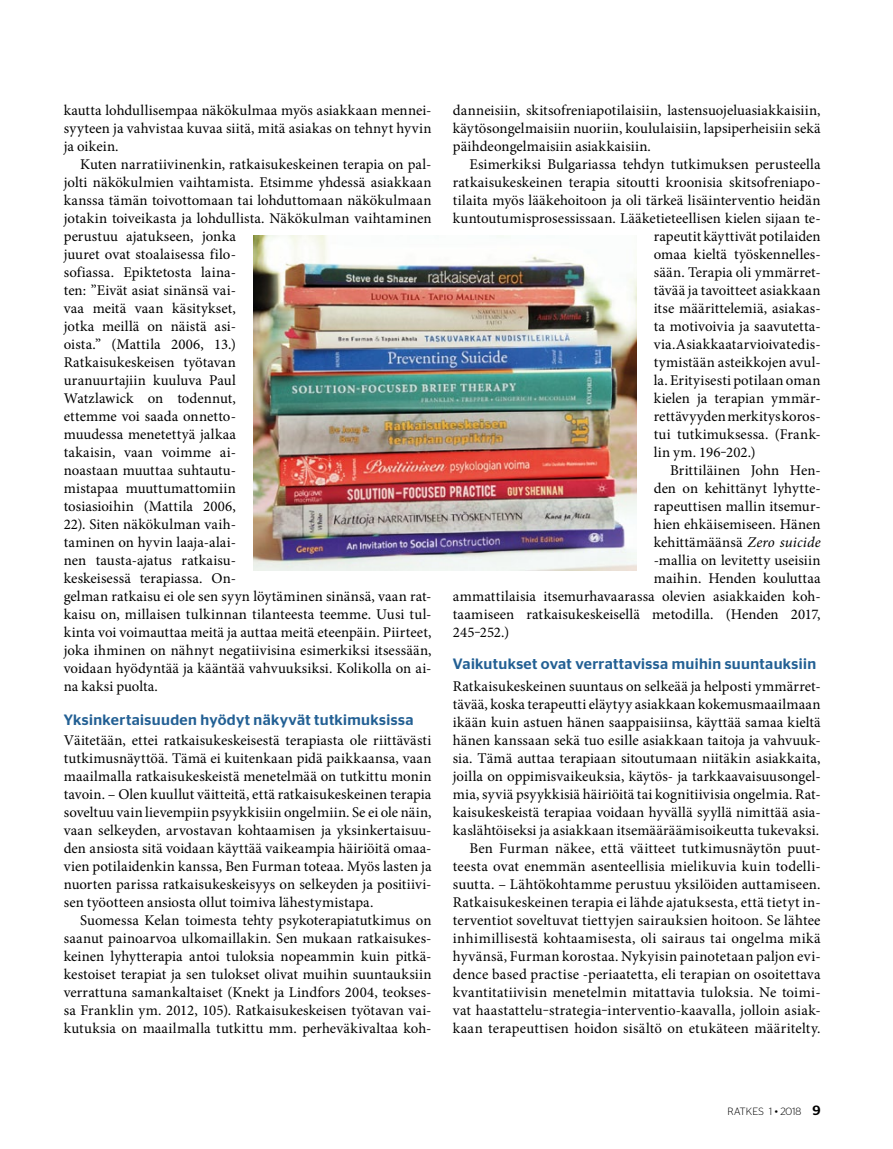
<style>
.page{position:relative;width:893px;height:1149px;background:#fff}
.page>*{position:absolute;margin:0;border:0;box-sizing:border-box;transform-origin:0 0}
.t1{font:500 15px "Stag Sans";letter-spacing:.025em;color:#236094}
.t2{font:14.85px/18px "Minion Pro";letter-spacing:.01em;color:#000;text-align:justify}
.t3{font:300 10.5px "Stag Sans";letter-spacing:.01em;color:#000}
.s1{font-style:italic}
.s2{font-weight:500;font-size:13.5px}
</style>
<div class="page">
<img style="left:253px;top:235px;width:384px;height:335px">
<p class="t2" style="left:64px;top:101px;width:369px">kautta lohdullisempaa näkökulmaa myös asiakkaan mennei&shy;syyteen ja vahvistaa kuvaa siitä, mitä asiakas on tehnyt hyvin ja oikein.</p>
<p class="t2" style="left:64px;top:155px;width:369px;text-align:left;text-indent:16px">Kuten narratiivinenkin, ratkaisukeskeinen terapia on pal&shy;jolti näkökulmien vaihtamista. Etsimme yhdessä asiakkaan kanssa tämän toivottomaan tai lohduttomaan näkökulmaan jotakin toiveikasta ja lohdullista. Näkökulman vaihtaminen perustuu ajatukseen, jonka<br>juuret ovat stoalaisessa filo-<br>sofiassa. Epiktetosta laina-<br>ten: ”Eivät asiat sinänsä vai-<br>vaa meitä vaan käsitykset,<br>jotka meillä on näistä asi-<br>oista.” (Mattila 2006, 13.)<br>Ratkaisukeskeisen työtavan<br>uranuurtajiin kuuluva Paul<br>Watzlawick on todennut,<br>ettemme voi saada onnetto-<br>muudessa menetettyä jalkaa<br>takaisin, vaan voimme ai-<br>noastaan muuttaa suhtautu-<br>mistapaa muuttumattomiin<br>tosiasioihin (Mattila 2006,<br>22). Siten näkökulman vaih-<br>taminen on hyvin laaja-alai-<br>nen tausta-ajatus ratkaisu-<br>keskeisessä terapiassa. On-<br>gelman ratkaisu ei ole sen syyn löytäminen sinänsä, vaan rat&shy;kaisu on, millaisen tulkinnan tilanteesta teemme. Uusi tul&shy;kinta voi voimauttaa meitä ja auttaa meitä eteenpäin. Piirteet, joka ihminen on nähnyt negatiivisina esimerkiksi itsessään, voidaan hyödyntää ja kääntää vahvuuksiksi. Kolikolla on ai&shy;na kaksi puolta.</p>
<p class="t1" style="left:64px;top:710px;width:351px">Yksinkertaisuuden hyödyt näkyvät tutkimuksissa</p>
<p class="t2" style="left:64px;top:731px;width:369px">Väitetään, ettei ratkaisukeskeisestä terapiasta ole riittävästi tutkimusnäyttöä. Tämä ei kuitenkaan pidä paikkaansa, vaan maailmalla ratkaisukeskeistä menetelmää on tutkittu monin tavoin. – Olen kuullut väitteitä, että ratkaisukeskeinen terapia soveltuu vain lievempiin psyykkisiin ongelmiin. Se ei ole näin, vaan selkeyden, arvostavan kohtaamisen ja yksinkertaisuu&shy;den ansiosta sitä voidaan käyttää vaikeampia häiriöitä omaa&shy;vien potilaidenkin kanssa, Ben Furman toteaa. Myös lasten ja nuorten parissa ratkaisukeskeisyys on selkeyden ja positiivi&shy;sen työotteen ansiosta ollut toimiva lähestymistapa.</p>
<p class="t2" style="left:64px;top:911px;width:369px;text-indent:16px">Suomessa Kelan toimesta tehty psykoterapiatutkimus on saanut painoarvoa ulkomaillakin. Sen mukaan ratkaisukes&shy;keinen lyhytterapia antoi tuloksia nopeammin kuin pitkä&shy;kestoiset terapiat ja sen tulokset olivat muihin suuntauksiin verrattuna samankaltaiset (Knekt ja Lindfors 2004, teokses&shy;sa Franklin ym. 2012, 105). Ratkaisukeskeisen työtavan vai&shy;kutuksia on maailmalla tutkittu mm. perheväkivaltaa koh-</p>
<p class="t2" style="left:453px;top:101px;width:369px">danneisiin, skitsofreniapotilaisiin, lastensuojeluasiakkaisiin, käytösongelmaisiin nuoriin, koululaisiin, lapsiperheisiin sekä päihdeongelmaisiin asiakkaisiin.</p>
<p class="t2" style="left:469px;top:155px;width:353px">Esimerkiksi Bulgariassa tehdyn tutkimuksen perusteella</p>
<p class="t2" style="left:453px;top:173px;width:369px">ratkaisukeskeinen terapia sitoutti kroonisia skitsofreniapo-</p>
<p class="t2" style="left:453px;top:191px;width:369px">tilaita myös lääkehoitoon ja oli tärkeä lisäinterventio heidän</p>
<p class="t2" style="left:453px;top:209px;width:369px">kuntoutumisprosessissaan. Lääketieteellisen kielen sijaan te-</p>
<p class="t2" style="left:654px;top:227px;width:168px">rapeutit käyttivät potilaiden</p>
<p class="t2" style="left:654px;top:245px;width:168px">omaa kieltä työskennelles-</p>
<p class="t2" style="left:654px;top:263px;width:168px">sään. Terapia oli ymmärret-</p>
<p class="t2" style="left:654px;top:281px;width:168px">tävää ja tavoitteet asiakkaan</p>
<p class="t2" style="left:654px;top:299px;width:168px">itse määrittelemiä, asiakas-</p>
<p class="t2" style="left:654px;top:317px;width:168px">ta motivoivia ja saavutetta-</p>
<p class="t2" style="left:654px;top:335px;width:168px">via. Asiakkaat arvioivat edis-</p>
<p class="t2" style="left:654px;top:353px;width:168px">tymistään asteikkojen avul-</p>
<p class="t2" style="left:654px;top:371px;width:168px">la. Erityisesti potilaan oman</p>
<p class="t2" style="left:654px;top:389px;width:168px">kielen ja terapian ymmär-</p>
<p class="t2" style="left:654px;top:407px;width:168px">rettävyyden merkitys koros-</p>
<p class="t2" style="left:654px;top:425px;width:168px">tui tutkimuksessa. (Frank-</p>
<p class="t2" style="left:654px;top:443px;width:103px">lin ym. 196‒202.)</p>
<p class="t2" style="left:670px;top:461px;width:152px">Brittiläinen John Hen-</p>
<p class="t2" style="left:654px;top:479px;width:168px">den on kehittänyt lyhytte-</p>
<p class="t2" style="left:654px;top:497px;width:168px">rapeuttisen mallin itsemur-</p>
<p class="t2" style="left:654px;top:515px;width:168px">hien ehkäisemiseen. Hänen</p>
<p class="t2" style="left:654px;top:533px;width:168px">kehittämäänsä <span class="s1">Zero suicide</span></p>
<p class="t2" style="left:654px;top:551px;width:168px">-mallia on levitetty useisiin</p>
<p class="t2" style="left:654px;top:569px;width:168px">maihin. Henden kouluttaa</p>
<p class="t2" style="left:453px;top:587px;width:369px">ammattilaisia itsemurhavaarassa olevien asiakkaiden koh-</p>
<p class="t2" style="left:453px;top:605px;width:369px">taamiseen ratkaisukeskeisellä metodilla. (Henden 2017,</p>
<p class="t2" style="left:453px;top:623px;width:58px">245‒252.)</p>
<p class="t1" style="left:453px;top:655px;width:365px">Vaikutukset ovat verrattavissa muihin suuntauksiin</p>
<p class="t2" style="left:453px;top:677px;width:369px;text-align:right">Ratkaisukeskeinen suuntaus on selkeää ja helposti ymmärret&shy;tävää, koska terapeutti eläytyy asiakkaan kokemusmaailmaan ikään kuin astuen hänen saappaisiinsa, käyttää samaa kieltä hänen kanssaan sekä tuo esille asiakkaan taitoja ja vahvuuk&shy;sia. Tämä auttaa terapiaan sitoutumaan niitäkin asiakkaita, joilla on oppimisvaikeuksia, käytös- ja tarkkaavaisuusongel&shy;mia, syviä psyykkisiä häiriöitä tai kognitiivisia ongelmia. Rat&shy;kaisukeskeistä terapiaa voidaan hyvällä syyllä nimittää asia&shy;kaslähtöiseksi ja asiakkaan itsemääräämisoikeutta tukevaksi.<br>Ben Furman näkee, että väitteet tutkimusnäytön puut&shy;teesta ovat enemmän asenteellisia mielikuvia kuin todelli&shy;suutta. – Lähtökohtamme perustuu yksilöiden auttamiseen.<br>Ratkaisukeskeinen terapia ei lähde ajatuksesta, että tietyt in&shy;terventiot soveltuvat tiettyjen sairauksien hoitoon. Se lähtee inhimillisestä kohtaamisesta, oli sairaus tai ongelma mikä hyvänsä, Furman korostaa. Nykyisin painotetaan paljon evi&shy;dence based practise -periaatetta, eli terapian on osoitettava kvantitatiivisin menetelmin mitattavia tuloksia. Ne toimi&shy;vat haastattelu‒strategia‒interventio-kaavalla, jolloin asiak&shy;kaan terapeuttisen hoidon sisältö on etukäteen määritelty.</p>
<p class="t3" style="left:727px;top:1105px;width:95px">RATKES 1 • 2018 <span class="s2">9</span></p>
</div>
